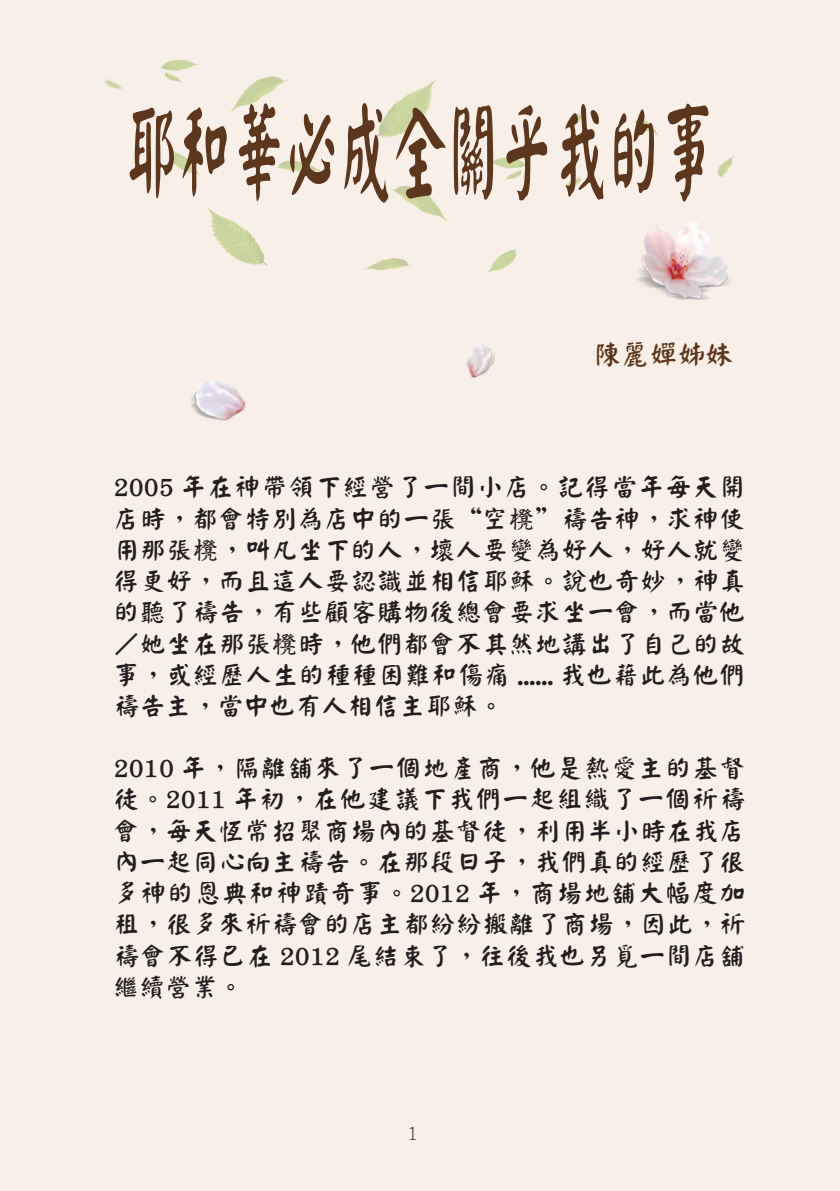
<style>
.page{position:relative;width:840px;height:1191px;background:#fff}
.page>*{position:absolute;margin:0;border:0;box-sizing:border-box;transform-origin:0 0}
.t1{font:110px "Han Wang Yan Kai";color:#5d371d;scale:.49 1}
.t2{font:28px "Han Wang Yan Kai";color:#5d371d}
.t3{font:26px/31.2px "Han Wang Yan Kai";letter-spacing:.015em;color:#231f20;text-align:justify}
.t4{font:300 18px "Adobe Ming Std";color:#231f20}
.s1{font-family:"MHG Hagoromo THK";font-weight:500}
</style>
<div class="page">
<div style="left:0;top:0;width:839px;height:1191px;background:#f8f0e8"></div>
<img style="left:633px;top:119px;width:102px;height:181px">
<img style="left:191px;top:345px;width:304px;height:76px">
<h1 class="t1" style="left:125px;top:96px;width:1205px">耶和華必成全關乎我的事</h1>
<p class="t2" style="left:593px;top:340px;width:141px">陳麗嬋姊妹</p>
<p class="t3" style="left:113px;top:472px;width:633px">2005 年在神帶領下經營了一間小店。記得當年每天開店時，都會特別為店中的一張“空<span class="s1">櫈</span>”禱告神，求神使用那張<span class="s1">櫈</span>，叫凡坐下的人，壞人要變為好人，好人就變得更好，而且這人要認識並相信耶穌。說也奇妙，神真的聽了禱告，有些顧客購物後總會要求坐一會，而當他／她坐在那張<span class="s1">櫈</span>時，他們都會不其然地講出了自己的故事，或經歷人生的種種困難和傷痛 ...... 我也藉此為他們禱告主，當中也有人相信主耶穌。</p>
<p class="t3" style="left:113px;top:753px;width:633px">2010 年，隔離舖來了一個地產商，他是熱愛主的基督徒。2011 年初，在他建議下我們一起組織了一個祈禱會，每天恆常招聚商場內的基督徒，利用半小時在我店內一起同心向主禱告。在那段日子，我們真的經歷了很多神的恩典和神蹟奇事。2012 年，商場地舖大幅度加租，很多來祈禱會的店主都紛紛搬離了商場，因此，祈禱會不得已在 2012 尾結束了，往後我也另覓一間店舖繼續營業。</p>
<p class="t4" style="left:408px;top:1123px;width:11px">1</p>
</div>
